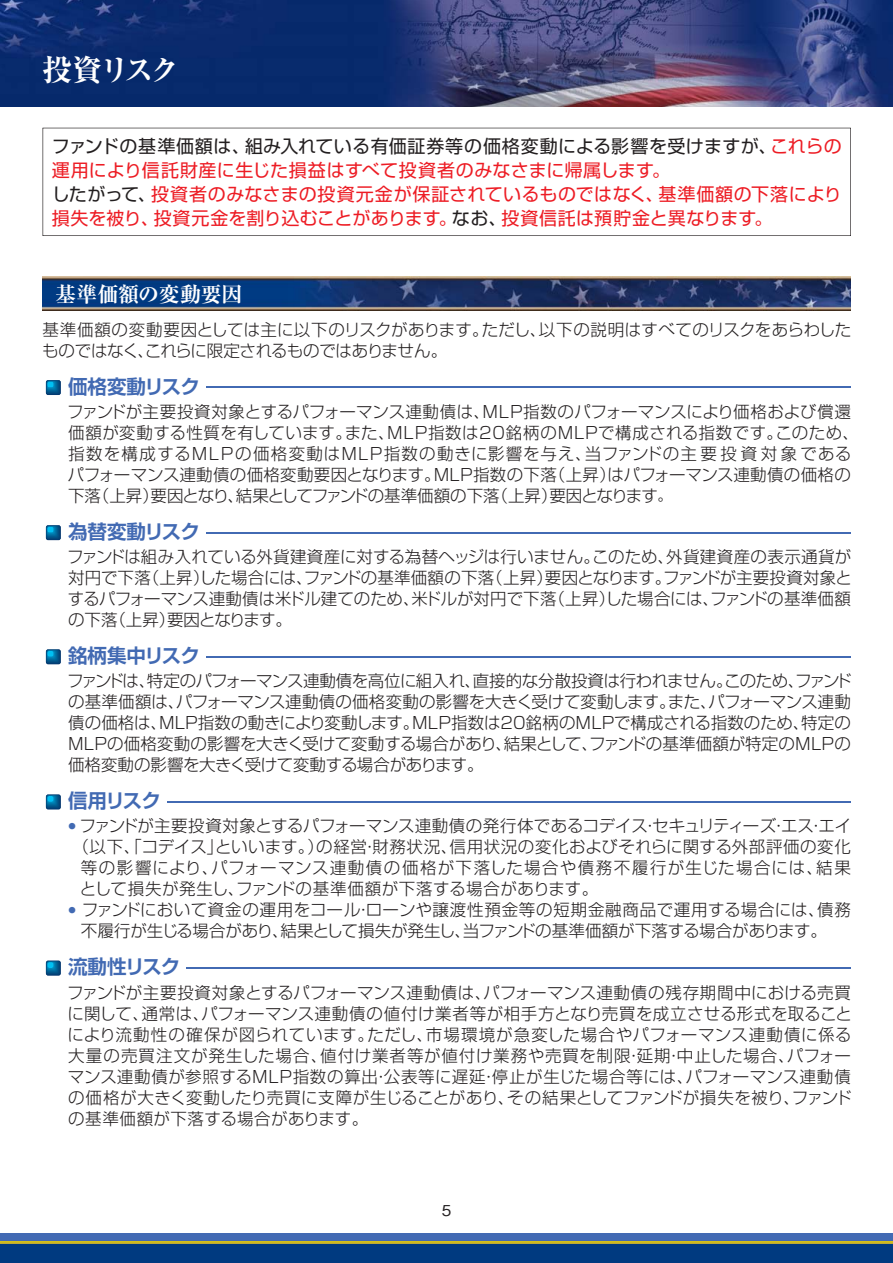
<style>
.page{position:relative;width:893px;height:1263px;background:#fff}
.page>*{position:absolute;margin:0;border:0;box-sizing:border-box;transform-origin:0 0}
.t1{font:30px "Ryumin Pro Ex Bold 90 pv RKSJ H";letter-spacing:-.115em;color:#fff}
.t2{font:21px "Ryumin Pro Ex Bold 90 pv RKSJ H";letter-spacing:-.015em;color:#fff}
.t3{font:19.5px "Shin Go Pro De Bold 90 pv RKSJ H";letter-spacing:-.03em;color:#426ab3}
.t4{font:19.5px "Shin Go Pro De Bold 90 pv RKSJ H";letter-spacing:-.055em;color:#426ab3}
.t5{font:18px/24px "Shin Go Pro Regular 90 pv RKSJ H";letter-spacing:.02em;color:#ed1c24}
.t6{font:16.5px/21px "Shin Go Pro Light 90 pv RKSJ H";letter-spacing:.01em;color:#231f20;text-align:justify}
.t7{font:16.5px/21px "Shin Go Pro Light 90 pv RKSJ H";letter-spacing:-.01em;color:#231f20}
.t8{font:16.5px "Shin Go Pro Light 90 pv RKSJ H";letter-spacing:-.015em;color:#231f20}
.t9{font:16.5px "Shin Go Pro Light 90 pv RKSJ H";letter-spacing:.035em;color:#231f20}
.t10{font:16.5px "Shin Go Pro Light 90 pv RKSJ H";letter-spacing:.075em;color:#231f20}
.t11{font:16.5px "Shin Go Pro Light 90 pv RKSJ H";letter-spacing:.03em;color:#231f20}
.t12{font:15px "Gothic BBB Pro Medium 90 pv RKSJ H";color:#231f20}
.s1{color:#231f20}
.s2{font-size:15px}
.s3{font-family:"Shin Go Pro Heavy 90 pv RKSJ H";font-size:15px;color:#426ab3}
</style>
<div class="page">
<img style="left:0;top:0;width:892px;height:107px">
<div style="left:0;top:1233px;width:892px;height:9px;background:#426ab3"></div>
<svg style="left:0;top:1242px;width:892px;height:2px;background:#c4b129"></svg>
<div style="left:0;top:1244px;width:892px;height:19px;background:#003a80"></div>
<svg style="left:43px;top:128px;width:807px;height:108px"></svg>
<svg style="left:46px;top:380px;width:15px;height:15px"></svg>
<hr style="left:206px;top:387px;width:644px;height:1px;background:#426ab3">
<svg style="left:46px;top:525px;width:15px;height:15px"></svg>
<div style="left:47px;top:527px;width:7px;height:6px;background:#00c0f3;border-radius:2px"></div>
<hr style="left:206px;top:532px;width:644px;height:1px;background:#426ab3">
<svg style="left:46px;top:649px;width:15px;height:15px"></svg>
<div style="left:47px;top:651px;width:7px;height:6px;background:#00c0f3;border-radius:2px"></div>
<hr style="left:206px;top:656px;width:644px;height:1px;background:#426ab3">
<svg style="left:46px;top:795px;width:15px;height:14px"></svg>
<div style="left:47px;top:796px;width:7px;height:6px;background:#00c0f3;border-radius:2px"></div>
<hr style="left:167px;top:801px;width:683px;height:1px;background:#426ab3">
<svg style="left:46px;top:961px;width:15px;height:15px"></svg>
<svg style="left:46px;top:961px;width:15px;height:14px"></svg>
<div style="left:47px;top:962px;width:7px;height:6px;background:#00c0f3;border-radius:2px"></div>
<hr style="left:186px;top:967px;width:664px;height:1px;background:#426ab3">
<img style="left:43px;top:277px;width:807px;height:33px">
<h1 class="t1" style="left:43px;top:58px;width:139px">投資リスク</h1>
<p class="t5" style="left:52px;top:136px;width:791px"><span class="s1">ファンドの基準価額は、組み入れている有価証券等の価格変動による影響を受けますが、</span>これらの運用により信託財産に生じた損益はすべて投資者のみなさまに帰属します。<br><span class="s1">したがって、</span>投資者のみなさまの投資元金が保証されているものではなく、基準価額の下落により損失を被り、投資元金を割り込むことがあります。<span class="s1">なお、</span>投資信託は預貯金と異なります。</p>
<p class="t2" style="left:55px;top:286px;width:189px">基準価額の変動要因</p>
<p class="t7" style="left:42px;top:321px;width:810px">基準価額の変動要因としては主に以下のリスクがあります。ただし、以下の説明はすべてのリスクをあらわしたものではなく、これらに限定されるものではありません。</p>
<p class="t3" style="left:68px;top:379px;width:159px">価格変動リスク 　</p>
<p class="t6" style="left:67px;top:404px;width:793px;text-align:left">ファンドが主要投資対象とするパフォーマンス連動債は、MLP指数のパフォーマンスにより価格および償還価額が変動する性質を有しています。また、MLP指数は20銘柄のMLPで構成される指数です。このため、指数を構成するMLPの価格変動はMLP指数の動きに影響を与え、当ファンドの主要投資対象であるパフォーマンス連動債の価格変動要因となります。MLP指数の下落（上昇）はパフォーマンス連動債の価格の下落（上昇）要因となり、結果としてファンドの基準価額の下落（上昇）要因となります<span class="s2">。</span></p>
<p class="t3" style="left:68px;top:524px;width:159px">為替変動リスク 　</p>
<p class="t6" style="left:67px;top:549px;width:786px">ファンドは組み入れている外貨建資産に対する為替ヘッジは行いません。このため、外貨建資産の表示通貨が対円で下落（上昇）した場合には、ファンドの基準価額の下落（上昇）要因となります。ファンドが主要投資対象とするパフォーマンス連動債は米ドル建てのため、米ドルが対円で下落（上昇）した場合には、ファンドの基準価額の下落（上昇）要因となります。</p>
<p class="t3" style="left:68px;top:649px;width:159px">銘柄集中リスク 　</p>
<p class="t6" style="left:67px;top:673px;width:785px">ファンドは、特定のパフォーマンス連動債を高位に組入れ、直接的な分散投資は行われません。このため、ファンドの基準価額は、パフォーマンス連動債の価格変動の影響を大きく受けて変動します。また、パフォーマンス連動債の価格は、MLP指数の動きにより変動します。MLP指数は20銘柄のMLPで構成される指数のため、特定のMLPの価格変動の影響を大きく受けて変動する場合があり、結果として、ファンドの基準価額が特定のMLPの価格変動の影響を大きく受けて変動する場合があります。</p>
<p class="t4" style="left:68px;top:794px;width:120px">信用リスク 　</p>
<p class="t8" style="left:68px;top:820px;width:784px"><span class="s3">•</span> ファンドが主要投資対象とするパフォーマンス連動債の発行体であるコデイス・セキュリティーズ・エス・エイ</p>
<p class="t9" style="left:73px;top:841px;width:779px">（以下、「コデイス」といいます。）の経営・財務状況、信用状況の変化およびそれらに関する外部評価の変化</p>
<p class="t10" style="left:81px;top:862px;width:771px">等の影響により、パフォーマンス連動債の価格が下落した場合や債務不履行が生じた場合には、結果</p>
<p class="t11" style="left:80px;top:883px;width:520px">として損失が発生し、ファンドの基準価額が下落する場合があります。</p>
<p class="t6" style="left:81px;top:902px;width:771px;text-indent:-13px"><span class="s3">•</span> ファンドにおいて資金の運用をコール・ローンや譲渡性預金等の短期金融商品で運用する場合には、債務不履行が生じる場合があり、結果として損失が発生し、当ファンドの基準価額が下落する場合があります。</p>
<p class="t4" style="left:68px;top:960px;width:139px">流動性リスク 　</p>
<p class="t6" style="left:67px;top:984px;width:786px">ファンドが主要投資対象とするパフォーマンス連動債は、パフォーマンス連動債の残存期間中における売買に関して、通常は、パフォーマンス連動債の値付け業者等が相手方となり売買を成立させる形式を取ることにより流動性の確保が図られています。ただし、市場環境が急変した場合やパフォーマンス連動債に係る大量の売買注文が発生した場合、値付け業者等が値付け業務や売買を制限・延期・中止した場合、パフォーマンス連動債が参照するMLP指数の算出・公表等に遅延・停止が生じた場合等には、パフォーマンス連動債の価格が大きく変動したり売買に支障が生じることがあり、その結果としてファンドが損失を被り、ファンドの基準価額が下落する場合があります。</p>
<p class="t12" style="left:442px;top:1204px;width:11px">5</p>
</div>
